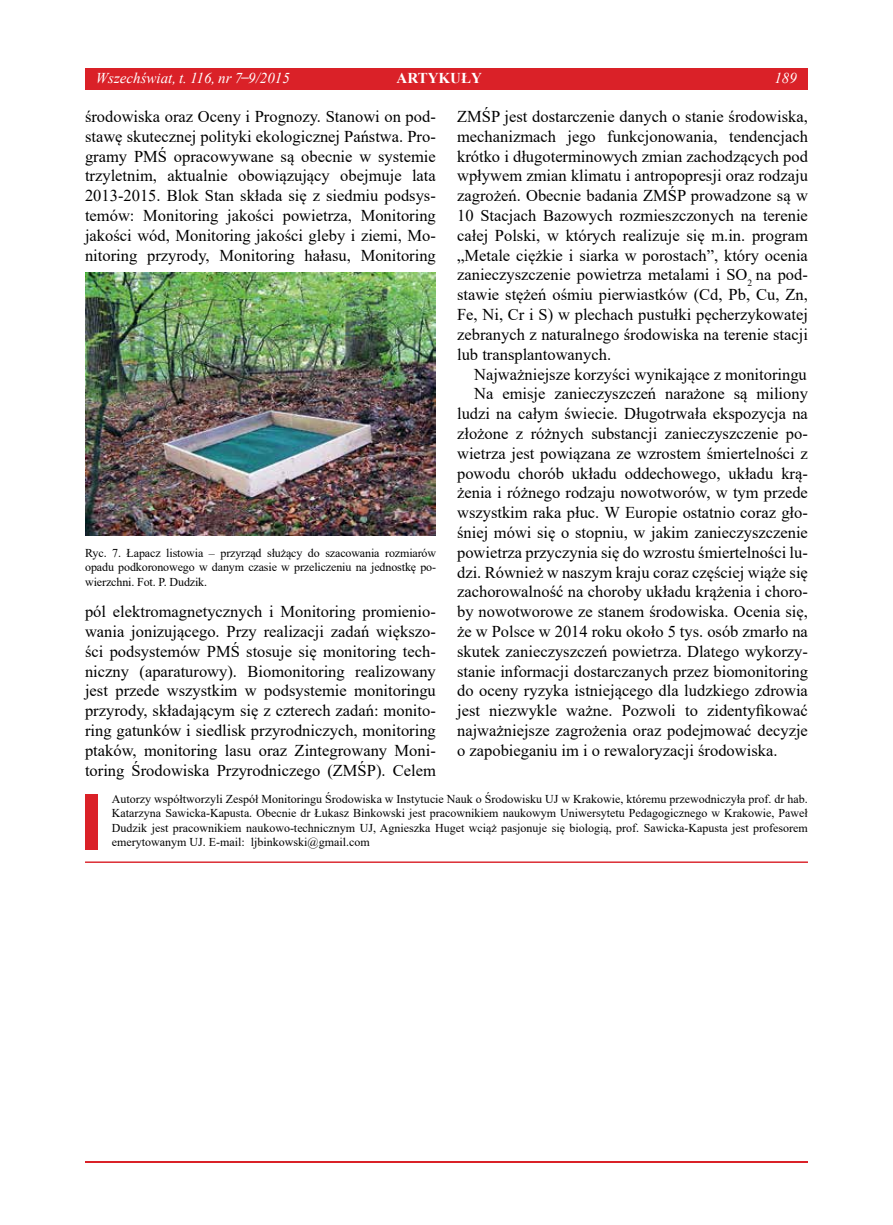
<style>
.page{position:relative;width:893px;height:1225px;background:#fff}
.page>*{position:absolute;margin:0;border:0;box-sizing:border-box;transform-origin:0 0}
.t1{font:16.5px/19.8px "Times New Roman";color:#000;text-align:justify}
.t2{font:italic 15px "Times New Roman";color:#fff}
.t3{font:700 15px "Times New Roman";color:#fff}
.t4{font:12px/14.4px "Times New Roman";letter-spacing:-.005em;color:#000;text-align:justify}
.s1{font-style:normal}
</style>
<div class="page">
<hr style="left:85px;top:1161px;width:723px;height:1px;background:#da2128">
<img style="left:85px;top:272px;width:351px;height:263px">
<div style="left:85px;top:794px;width:13px;height:55px;background:#da2128"></div>
<hr style="left:85px;top:862px;width:723px;height:1px;background:#da2128">
<div style="left:85px;top:68px;width:723px;height:21px;background:#da2128"></div>
<p class="t2" style="left:96px;top:68px;width:196px">Wszechświat, t. 116, nr 7 <span class="s1">̶</span>9/2015</p>
<p class="t3" style="left:397px;top:67px;width:87px">ARTYKUŁY</p>
<p class="t2" style="left:774px;top:68px;width:24px">189</p>
<p class="t1" style="left:85px;top:106px;width:352px">środowiska oraz Oceny i Prognozy. Stanowi on pod&shy;stawę skutecznej polityki ekologicznej Państwa. Pro&shy;gramy PMŚ opracowywane są obecnie w systemie trzyletnim, aktualnie obowiązujący obejmuje lata 2013-2015. Blok Stan składa się z siedmiu podsys&shy;temów: Monitoring jakości powietrza, Monitoring jakości wód, Monitoring jakości gleby i ziemi, Mo&shy;nitoring przyrody, Monitoring hałasu, Monitoring</p>
<p class="t4" style="left:85px;top:545px;width:352px">Ryc. 7. Łapacz listowia – przyrząd służący do szacowania rozmiarów opadu podkoronowego w danym czasie w przeliczeniu na jednostkę po&shy;wierzchni. Fot. P. Dudzik.</p>
<p class="t1" style="left:85px;top:601px;width:352px">pól elektromagnetycznych i Monitoring promienio&shy;wania jonizującego. Przy realizacji zadań większo&shy;ści podsystemów PMŚ stosuje się monitoring tech&shy;niczny (aparaturowy). Biomonitoring realizowany jest przede wszystkim w podsystemie monitoringu przyrody, składającym się z czterech zadań: monito&shy;ring gatunków i siedlisk przyrodniczych, monitoring ptaków, monitoring lasu oraz Zintegrowany Moni&shy;toring Środowiska Przyrodniczego (ZMŚP). Celem</p>
<p class="t1" style="left:457px;top:106px;width:352px">ZMŚP jest dostarczenie danych o stanie środowiska, mechanizmach jego funkcjonowania, tendencjach krótko i długoterminowych zmian zachodzących pod wpływem zmian klimatu i antropopresji oraz rodzaju zagrożeń. Obecnie badania ZMŚP prowadzone są w 10 Stacjach Bazowych rozmieszczonych na terenie całej Polski, w których realizuje się m.in. program „Metale ciężkie i siarka w porostach”, który ocenia zanieczyszczenie powietrza metalami i SO<sub>2</sub> na pod&shy;stawie stężeń ośmiu pierwiastków (Cd, Pb, Cu, Zn, Fe, Ni, Cr i S) w plechach pustułki pęcherzykowatej zebranych z naturalnego środowiska na terenie stacji lub transplantowanych.</p>
<p class="t1" style="left:474px;top:363px;width:334px">Najważniejsze korzyści wynikające z monitoringu</p>
<p class="t1" style="left:474px;top:383px;width:335px">Na emisje zanieczyszczeń narażone są miliony</p>
<p class="t1" style="left:457px;top:403px;width:352px">ludzi na całym świecie. Długotrwała ekspozycja na</p>
<p class="t1" style="left:457px;top:423px;width:352px">złożone z różnych substancji zanieczyszczenie po-</p>
<p class="t1" style="left:457px;top:443px;width:352px">wietrza jest powiązana ze wzrostem śmiertelności z</p>
<p class="t1" style="left:457px;top:462px;width:352px">powodu chorób układu oddechowego, układu krą-</p>
<p class="t1" style="left:457px;top:482px;width:352px">żenia i różnego rodzaju nowotworów, w tym przede</p>
<p class="t1" style="left:457px;top:502px;width:352px">wszystkim raka płuc. W Europie ostatnio coraz gło-</p>
<p class="t1" style="left:457px;top:522px;width:352px">śniej mówi się o stopniu, w jakim zanieczyszczenie</p>
<p class="t1" style="left:457px;top:542px;width:352px">powietrza przyczynia się do wzrostu śmiertelności lu-</p>
<p class="t1" style="left:457px;top:561px;width:352px">dzi. Również w naszym kraju coraz częściej wiąże się</p>
<p class="t1" style="left:457px;top:581px;width:352px">zachorowalność na choroby układu krążenia i choro-</p>
<p class="t1" style="left:457px;top:601px;width:352px">by nowotworowe ze stanem środowiska. Ocenia się,</p>
<p class="t1" style="left:457px;top:621px;width:352px">że w Polsce w 2014 roku około 5 tys. osób zmarło na</p>
<p class="t1" style="left:457px;top:641px;width:352px">skutek zanieczyszczeń powietrza. Dlatego wykorzy-</p>
<p class="t1" style="left:457px;top:660px;width:352px">stanie informacji dostarczanych przez biomonitoring</p>
<p class="t1" style="left:457px;top:680px;width:352px">do oceny ryzyka istniejącego dla ludzkiego zdrowia</p>
<p class="t1" style="left:457px;top:700px;width:352px">jest niezwykle ważne. Pozwoli to zidentyfikować</p>
<p class="t1" style="left:457px;top:720px;width:352px">najważniejsze zagrożenia oraz podejmować decyzje</p>
<p class="t1" style="left:457px;top:740px;width:322px">o zapobieganiu im i o rewaloryzacji środowiska.</p>
<p class="t4" style="left:112px;top:791px;width:697px">Autorzy współtworzyli Zespół Monitoringu Środowiska w Instytucie Nauk o Środowisku UJ w Krakowie, któremu przewodniczyła prof. dr hab.<br>Katarzyna Sawicka-Kapusta. Obecnie dr Łukasz Binkowski jest pracownikiem naukowym Uniwersytetu Pedagogicznego w Krakowie, Paweł Dudzik jest pracownikiem naukowo-technicznym UJ, Agnieszka Huget wciąż pasjonuje się biologią, prof. Sawicka-Kapusta jest profesorem emerytowanym UJ. E-mail: ljbinkowski@gmail.com</p>
</div>
